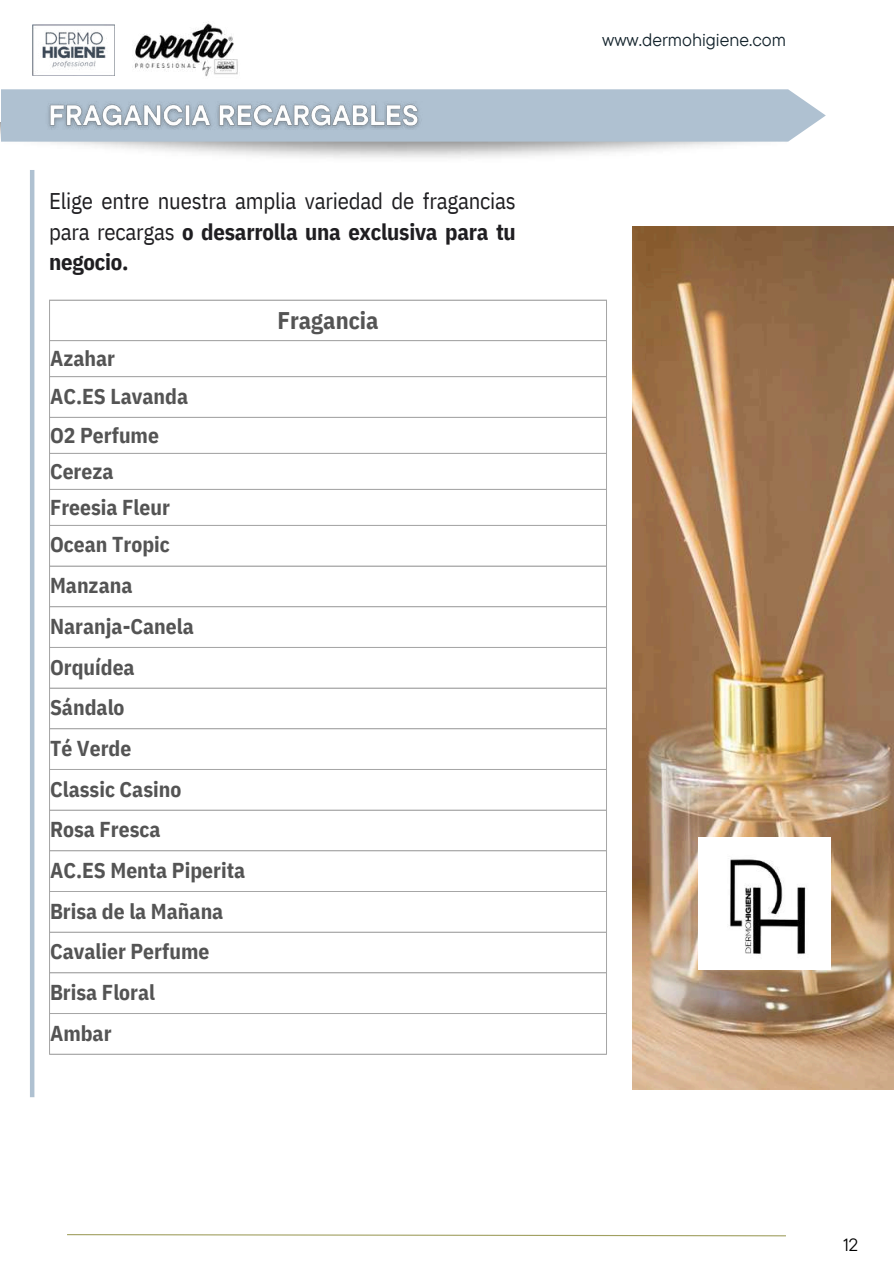
<style>
.page{position:relative;width:894px;height:1264px;background:#fff}
.page>*{position:absolute;margin:0;border:0;box-sizing:border-box;transform-origin:0 0}
.t1{font:700 24px "IBM Plex Sans Cond";color:#545454}
.t2{font:22.65px/30.5px "IBM Plex Sans Cond";letter-spacing:-.01em;color:#1f1e21;text-align:justify}
.t3{font:700 21.45px/40.7px "IBM Plex Sans Cond";color:#545454}
.t4{font:18px "TT Commons Pro";color:#12222b}
.t5{font:17.55px "TT Commons Pro";color:#000}
.s1{font-weight:700}
</style>
<div class="page">
<svg style="left:1px;top:89px;width:824px;height:53px;background:#b2c3d2"></svg>
<hr style="left:30px;top:170px;width:4px;height:927px;background:#afc1d1">
<img style="left:42px;top:95px;width:383px;height:41px">
<img style="left:32px;top:24px;width:68px;height:52px">
<img style="left:100px;top:21px;width:160px;height:109px">
<hr style="left:49px;top:300px;width:1px;height:753px;background:#a6a6a6">
<hr style="left:606px;top:300px;width:1px;height:753px;background:#a6a6a6">
<hr style="left:49px;top:300px;width:557px;height:1px;background:#a6a6a6">
<hr style="left:49px;top:340px;width:557px;height:1px;background:#a6a6a6">
<hr style="left:49px;top:376px;width:557px;height:1px;background:#a6a6a6">
<hr style="left:49px;top:417px;width:557px;height:1px;background:#a6a6a6">
<hr style="left:49px;top:453px;width:557px;height:1px;background:#a6a6a6">
<hr style="left:49px;top:489px;width:557px;height:1px;background:#a6a6a6">
<hr style="left:49px;top:525px;width:557px;height:1px;background:#a6a6a6">
<hr style="left:49px;top:565px;width:557px;height:1px;background:#a6a6a6">
<hr style="left:49px;top:606px;width:557px;height:1px;background:#a6a6a6">
<hr style="left:49px;top:647px;width:557px;height:1px;background:#a6a6a6">
<hr style="left:49px;top:687px;width:557px;height:1px;background:#a6a6a6">
<hr style="left:49px;top:728px;width:557px;height:1px;background:#a6a6a6">
<hr style="left:49px;top:769px;width:557px;height:1px;background:#a6a6a6">
<hr style="left:49px;top:809px;width:557px;height:1px;background:#a6a6a6">
<hr style="left:49px;top:850px;width:557px;height:1px;background:#a6a6a6">
<hr style="left:49px;top:891px;width:557px;height:1px;background:#a6a6a6">
<hr style="left:49px;top:931px;width:557px;height:1px;background:#a6a6a6">
<hr style="left:49px;top:972px;width:557px;height:1px;background:#a6a6a6">
<hr style="left:49px;top:1013px;width:557px;height:1px;background:#a6a6a6">
<hr style="left:49px;top:1053px;width:557px;height:1px;background:#a6a6a6">
<img style="left:632px;top:226px;width:261px;height:863px">
<img style="left:698px;top:837px;width:131px;height:132px">
<svg style="left:67px;top:1234px;width:719px;height:2px"></svg>
<p class="t2" style="left:49px;top:186px;width:468px">Elige entre nuestra amplia variedad de fragancias para recargas <span class="s1">o desarrolla una exclusiva para tu negocio.</span></p>
<p class="t1" style="left:277px;top:304px;width:103px">Fragancia</p>
<p class="t3" style="left:50px;top:338px;width:140px;line-height:38.4px">Azahar<br>AC.ES Lavanda<br>O2 Perfume</p>
<p class="t3" style="left:50px;top:452px;width:121px;line-height:36px">Cereza<br>Freesia Fleur</p>
<p class="t3" style="left:50px;top:524px;width:197px">Ocean Tropic<br>Manzana<br>Naranja-Canela<br>Orquídea<br>Sándalo<br>Té Verde<br>Classic Casino<br>Rosa Fresca<br>AC.ES Menta Piperita<br>Brisa de la Mañana<br>Cavalier Perfume<br>Brisa Floral<br>Ambar</p>
<p class="t4" style="left:602px;top:28px;width:185px">www.dermohigiene.com</p>
<p class="t5" style="left:842px;top:1233px;width:17px">12</p>
</div>
